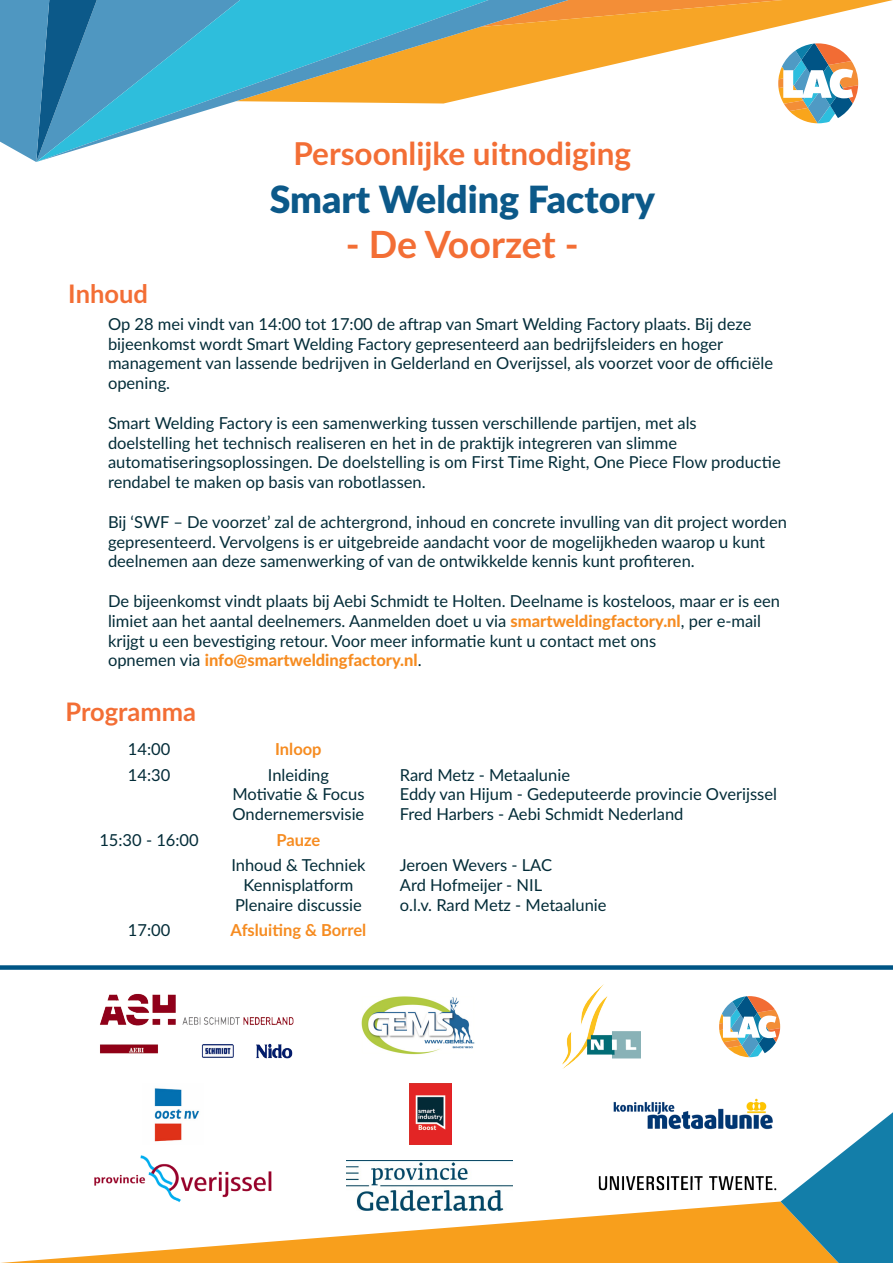
<style>
.page{position:relative;width:893px;height:1263px;background:#fff}
.page>*{position:absolute;margin:0;border:0;box-sizing:border-box;transform-origin:0 0}
.Kop_1_-_Wit{font:900 37.5px "Lato";color:#0c5989}
.Kop_1_-_Wit-2{font:700 37.5px "Lato";letter-spacing:-.005em;color:#f36e35}
.Kop_1_-_Wit-3{font:700 31.5px "Lato";color:#f36e35}
.Kop_2_-__oranje{font:700 25.5px "Lato";color:#f36e35}
.text{font:16.5px/19.8px "Lato";color:#032c38}
.text-2{font:700 16.5px "Lato";color:#f68c21}
.s1{font-weight:800;color:#f68c21}
</style>
<div class="page">
<svg style="left:568px;top:0;width:325px;height:87px"></svg>
<svg style="left:240px;top:0;width:328px;height:104px;background:#9ab089"></svg>
<svg style="left:0;top:0;width:240px;height:162px"></svg>
<svg style="left:1px;top:1203px;width:780px;height:60px;fill:#f89f1c"></svg>
<svg style="left:781px;top:1112px;width:112px;height:151px"></svg>
<div style="left:0;top:965px;width:893px;height:5px;background:#005585"></div>
<img style="left:100px;top:993px;width:194px;height:66px">
<img style="left:361px;top:996px;width:114px;height:59px">
<img style="left:68px;top:1155px;width:234px;height:65px">
<img style="left:613px;top:1098px;width:160px;height:31px">
<img style="left:346px;top:1161px;width:167px;height:51px">
<img style="left:598px;top:1162px;width:191px;height:41px">
<img style="left:154px;top:1088px;width:46px;height:54px">
<img style="left:409px;top:1083px;width:43px;height:61px">
<img style="left:563px;top:984px;width:78px;height:85px">
<svg style="left:719px;top:996px;width:61px;height:61px"></svg>
<svg style="left:778px;top:43px;width:80px;height:80px"></svg>
<p class="Kop_2_-__oranje" style="left:68px;top:275px;width:81px">Inhoud</p>
<p class="Kop_1_-_Wit-3" style="left:293px;top:131px;width:339px">Persoonlijke uitnodiging</p>
<p class="Kop_1_-_Wit" style="left:270px;top:171px;width:387px">Smart Welding Factory</p>
<p class="Kop_1_-_Wit-2" style="left:346px;top:217px;width:234px">- De Voorzet -</p>
<p class="text" style="left:108px;top:313px;width:666px">Op 28 mei vindt van 14:00 tot 17:00 de aftrap van Smart Welding Factory plaats. Bij deze bijeenkomst wordt Smart Welding Factory gepresenteerd aan bedrijfsleiders en hoger management van lassende bedrijven in Gelderland en Overijssel, als voorzet voor de officiële opening.</p>
<p class="text" style="left:108px;top:412px;width:674px">Smart Welding Factory is een samenwerking tussen verschillende partijen, met als doelstelling het technisch realiseren en het in de praktijk integreren van slimme automatiseringsoplossingen. De doelstelling is om First Time Right, One Piece Flow productie rendabel te maken op basis van robotlassen.</p>
<p class="text" style="left:108px;top:511px;width:680px">Bij ‘SWF – De voorzet’ zal de achtergrond, inhoud en concrete invulling van dit project worden gepresenteerd. Vervolgens is er uitgebreide aandacht voor de mogelijkheden waarop u kunt deelnemen aan deze samenwerking of van de ontwikkelde kennis kunt profiteren.</p>
<p class="text" style="left:108px;top:590px;width:673px">De bijeenkomst vindt plaats bij Aebi Schmidt te Holten. Deelname is kosteloos, maar er is een limiet aan het aantal deelnemers. Aanmelden doet u via <span class="s1">smartweldingfactory.nl</span>, per e-mail krijgt u een bevestiging retour. Voor meer informatie kunt u contact met ons<br>opnemen via <span class="s1">info@smartweldingfactory.nl</span>.</p>
<p class="Kop_2_-__oranje" style="left:65px;top:693px;width:132px">Programma</p>
<p class="text" style="left:128px;top:735px;width:44px;line-height:25.5px">14:00<br>14:30</p>
<p class="text" style="left:99px;top:829px;width:101px">15:30 - 16:00</p>
<p class="text" style="left:128px;top:920px;width:44px">17:00</p>
<p class="text-2" style="left:275px;top:737px;width:48px">Inloop</p>
<p class="text" style="left:268px;top:764px;width:63px">Inleiding</p>
<p class="text" style="left:232px;top:784px;width:134px">Motivatie &amp; Focus</p>
<p class="text" style="left:233px;top:803px;width:133px">Ondernemersvisie</p>
<p class="text-2" style="left:277px;top:827px;width:45px">Pauze</p>
<p class="text" style="left:231px;top:854px;width:136px">Inhoud &amp; Techniek</p>
<p class="text" style="left:244px;top:874px;width:111px">Kennisplatform</p>
<p class="text" style="left:235px;top:894px;width:128px">Plenaire discussie</p>
<p class="text-2" style="left:231px;top:918px;width:137px">Afsluiting &amp; Borrel</p>
<p class="text" style="left:400px;top:764px;width:379px">Rard Metz - Metaalunie<br>Eddy van Hijum - Gedeputeerde provincie Overijssel</p>
<p class="text" style="left:400px;top:803px;width:285px">Fred Harbers - Aebi Schmidt Nederland</p>
<p class="text" style="left:400px;top:854px;width:154px">Jeroen Wevers - LAC</p>
<p class="text" style="left:400px;top:874px;width:144px">Ard Hofmeijer - NIL</p>
<p class="text" style="left:400px;top:894px;width:208px">o.l.v. Rard Metz - Metaalunie</p>
</div>
